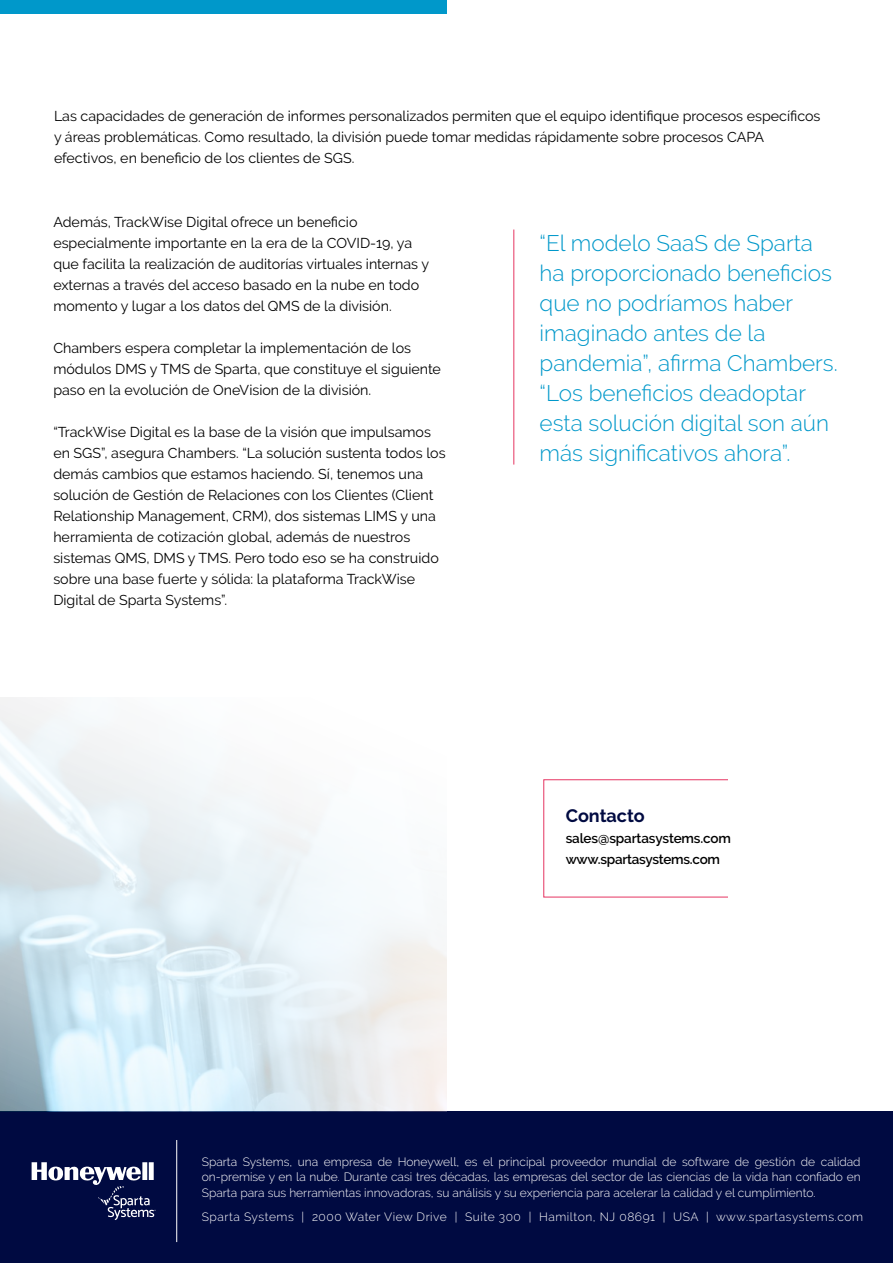
<style>
.page{position:relative;width:893px;height:1263px;background:#fff}
.page>*{position:absolute;margin:0;border:0;box-sizing:border-box;transform-origin:0 0}
.Callout{font:300 22.5px/30px "Raleway";color:#0098ca}
.t1{font:700 18px "Raleway";color:#000a41}
.Bodycopy{font:14.25px/21px "Raleway";color:#000}
.t2{font:600 13.5px "Raleway";letter-spacing:-.02em;color:#000}
.t3{font:300 12px/15.8px "Raleway";letter-spacing:.03em;color:#fff;text-align:justify}
</style>
<div class="page">
<div style="left:0;top:1111px;width:893px;height:152px;background:#000a41"></div>
<svg style="left:32px;top:1162px;width:124px;height:58px"></svg>
<hr style="left:176px;top:1140px;width:1px;height:102px;background:#fff">
<div style="left:0;top:0;width:446px;height:14px;background:#0098ca"></div>
<svg style="left:543px;top:779px;width:185px;height:118px"></svg>
<hr style="left:513px;top:230px;width:1px;height:235px;background:#e63562">
<p class="Bodycopy" style="left:54px;top:106px;width:768px">Las capacidades de generación de informes personalizados permiten que el equipo identifique procesos específicos y áreas problemáticas. Como resultado, la división puede tomar medidas rápidamente sobre procesos CAPA efectivos, en beneficio de los clientes de SGS.</p>
<p class="Bodycopy" style="left:53px;top:211px;width:377px">Además, TrackWise Digital ofrece un beneficio especialmente importante en la era de la COVID-19, ya que facilita la realización de auditorías virtuales internas y externas a través del acceso basado en la nube en todo momento y lugar a los datos del QMS de la división.</p>
<p class="Bodycopy" style="left:53px;top:337px;width:389px">Chambers espera completar la implementación de los módulos DMS y TMS de Sparta, que constituye el siguiente paso en la evolución de OneVision de la división.</p>
<p class="Bodycopy" style="left:53px;top:421px;width:394px">“TrackWise Digital es la base de la visión que impulsamos en SGS”, asegura Chambers. “La solución sustenta todos los demás cambios que estamos haciendo. Sí, tenemos una solución de Gestión de Relaciones con los Clientes (Client Relationship Management, CRM), dos sistemas LIMS y una herramienta de cotización global, además de nuestros sistemas QMS, DMS y TMS. Pero todo eso se ha construido sobre una base fuerte y sólida: la plataforma TrackWise Digital de Sparta Systems”.</p>
<p class="Callout" style="left:540px;top:228px;width:275px">“El modelo SaaS de Sparta</p>
<p class="Callout" style="left:540px;top:258px;width:300px">ha proporcionado beneficios que no podríamos haber imaginado antes de la pandemia”, afirma Chambers. “Los beneficios deadoptar</p>
<p class="Callout" style="left:540px;top:408px;width:291px">esta solución digital son aún más significativos ahora”.</p>
<p class="t1" style="left:566px;top:806px;width:81px">Contacto</p>
<p class="t2" style="left:566px;top:831px;width:167px">sales@spartasystems.com</p>
<p class="t2" style="left:566px;top:852px;width:156px">www.spartasystems.com</p>
<p class="t3" style="left:202px;top:1153px;width:660px">Sparta Systems, una empresa de Honeywell, es el principal proveedor mundial de software de gestión de calidad on-premise y en la nube. Durante casi tres décadas, las empresas del sector de las ciencias de la vida han confiado en Sparta para sus herramientas innovadoras, su análisis y su experiencia para acelerar la calidad y el cumplimiento.</p>
<p class="t3" style="left:202px;top:1209px;width:663px">Sparta Systems | 2000 Water View Drive | Suite 300 | Hamilton, NJ 08691 | USA | www.spartasystems.com</p>
</div>
